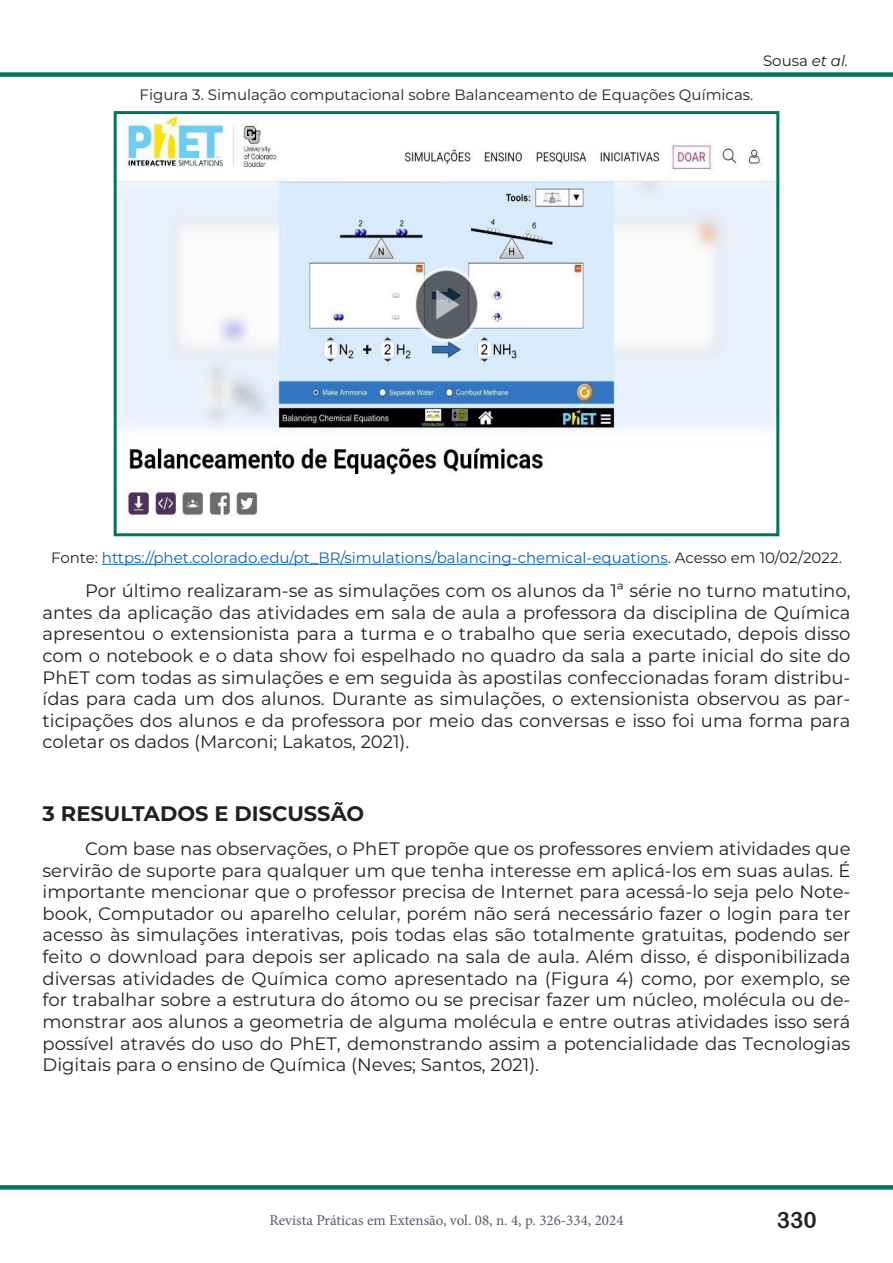
<style>
.page{position:relative;width:893px;height:1263px;background:#fff}
.page>*{position:absolute;margin:0;border:0;box-sizing:border-box;transform-origin:0 0}
.t1{font:22.5px "Arial Rounded MT Bold";color:#222}
.t2{font:700 21px "Montserrat";color:#231f20}
.t3{font:18px/21.6px "Montserrat";color:#231f20;text-align:justify}
.t4{font:15px "Montserrat";color:#0563c1}
.t5{font:15px "Montserrat";color:#231f20}
.t6{font:15px "Minion Pro";color:#555c69}
.s1{font-style:italic}
.s2{color:#231f20}
</style>
<div class="page">
<div style="left:0;top:72px;width:893px;height:5px;background:#03735e"></div>
<svg style="left:0;top:1185px;width:893px;height:4px;background:#0b7763"></svg>
<hr style="left:102px;top:564px;width:566px;height:1px;background:#0563c1">
<img style="left:118px;top:115px;width:657px;height:403px">
<div style="left:114px;top:111px;width:665px;height:425px;border:3px solid #03735e"></div>
<p class="t5" style="left:140px;top:84px;width:615px">Figura 3. Simulação computacional sobre Balanceamento de Equações Químicas.</p>
<p class="t5" style="left:763px;top:50px;width:87px">Sousa <span class="s1">et al.</span></p>
<p class="t4" style="left:51px;top:547px;width:792px"><span class="s2">Fonte:</span> https://phet.colorado.edu/pt_BR/simulations/balancing-chemical-equations<span class="s2">. Acesso em 10/02/2022.</span></p>
<p class="t3" style="left:43px;top:579px;width:809px;text-indent:43px">Por último realizaram-se as simulações com os alunos da 1ª série no turno matutino, antes da aplicação das atividades em sala de aula a professora da disciplina de Química apresentou o extensionista para a turma e o trabalho que seria executado, depois disso com o notebook e o data show foi espelhado no quadro da sala a parte inicial do site do PhET com todas as simulações e em seguida às apostilas confeccionadas foram distribu&shy;ídas para cada um dos alunos. Durante as simulações, o extensionista observou as par&shy;ticipações dos alunos e da professora por meio das conversas e isso foi uma forma para coletar os dados (Marconi; Lakatos, 2021).</p>
<p class="t2" style="left:43px;top:798px;width:323px">3 RESULTADOS E DISCUSSÃO</p>
<p class="t3" style="left:43px;top:837px;width:809px;text-indent:43px">Com base nas observações, o PhET propõe que os professores enviem atividades que servirão de suporte para qualquer um que tenha interesse em aplicá-los em suas aulas. É importante mencionar que o professor precisa de Internet para acessá-lo seja pelo Note&shy;book, Computador ou aparelho celular, porém não será necessário fazer o login para ter acesso às simulações interativas, pois todas elas são totalmente gratuitas, podendo ser feito o download para depois ser aplicado na sala de aula. Além disso, é disponibilizada diversas atividades de Química como apresentado na (Figura 4) como, por exemplo, se for trabalhar sobre a estrutura do átomo ou se precisar fazer um núcleo, molécula ou de&shy;monstrar aos alunos a geometria de alguma molécula e entre outras atividades isso será possível através do uso do PhET, demonstrando assim a potencialidade das Tecnologias Digitais para o ensino de Química (Neves; Santos, 2021).</p>
<p class="t6" style="left:269px;top:1210px;width:356px">Revista Práticas em Extensão, vol. 08, n. 4, p. 326-334, 2024</p>
<p class="t1" style="left:777px;top:1206px;width:42px">330</p>
</div>
